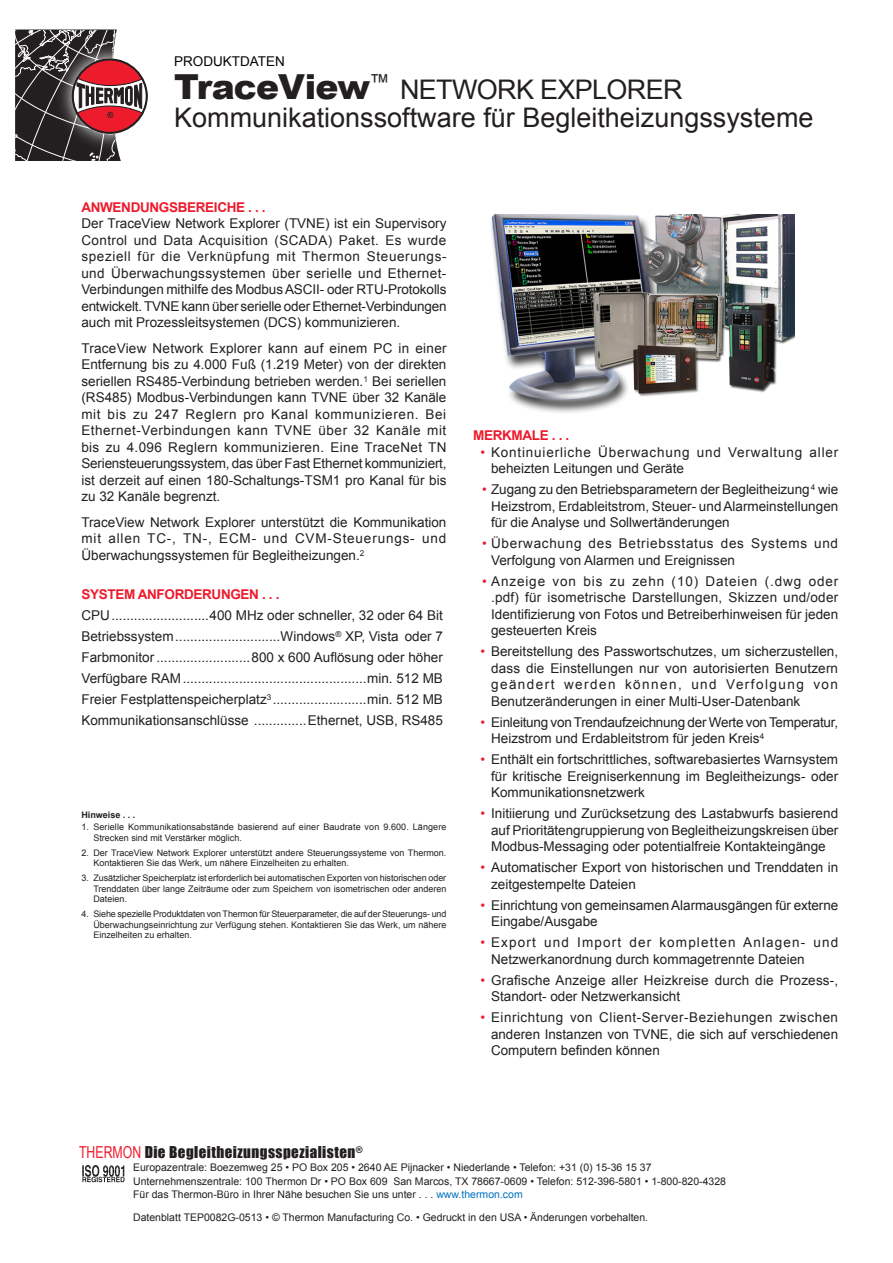
<style>
.page{position:relative;width:893px;height:1263px;background:#fff}
.page>*{position:absolute;margin:0;border:0;box-sizing:border-box;transform-origin:0 0}
.Header__Product_Cate{font:27px "Arial";color:#231f20}
.Header__Product_Name{font:27px "Arial";letter-spacing:-.025em;color:#231f20}
.Address__Phone__Form{font:15px "Impact";letter-spacing:.03em;color:#231f20}
.Body_Text{font:13.5px/16.5px "Arial";color:#231f20;text-align:justify}
.Body_Text-2{font:13.5px/16.5px "Arial";letter-spacing:.055em;color:#231f20}
.Body_Text-3{font:13.5px/16.5px "Arial";letter-spacing:.06em;color:#231f20}
.Body_Head{font:700 13.5px "Arial";letter-spacing:-.025em;color:#ee1b2d}
.Header__Product_Spec{font:13.5px "Arial";color:#040503}
.Address__Phone__Form-2{font:10.5px/13.5px "Arial";color:#231f20}
.Notes_Body{font:9px/10.5px "Arial";color:#231f20}
.Notes_Head{font:700 9px "Arial";color:#231f20}
.s1{font-weight:900;font-size:34.5px}
.s2{color:#ee1b2d}
.s3{font-family:"Arial Narrow";font-size:16.5px;color:#ee1b2d}
.s4{color:#0072bc}
</style>
<div class="page">
<svg style="left:15px;top:29px;width:133px;height:132px"></svg>
<div style="left:72px;top:58px;width:76px;height:76px;border:2px solid #231f20;border-radius:50%"></div>
<img style="left:491px;top:214px;width:303px;height:199px">
<svg style="left:82px;top:1165px;width:43px;height:17px"></svg>
<p class="Header__Product_Spec" style="left:174px;top:52px;width:112px">PRODUKTDATEN</p>
<p class="Header__Product_Name" style="left:174px;top:72px;width:510px"><span class="s1">TraceView</span><sup>™</sup> NETWORK EXPLORER</p>
<p class="Header__Product_Cate" style="left:174px;top:100px;width:641px">Kommunikationssoftware für Begleitheizungssysteme</p>
<p class="Body_Head" style="left:81px;top:198px;width:186px">ANWENDUNGSBEREICHE . . .</p>
<p class="Body_Text" style="left:81px;top:215px;width:367px">Der TraceView Network Explorer (TVNE) ist ein Supervisory Control und Data Acquisition (SCADA) Paket. Es wurde speziell für die Verknüpfung mit Thermon Steuerungs&shy;und Überwachungssystemen über serielle und Ethernet-Verbindungen mithilfe des Modbus ASCII- oder RTU-Protokolls entwickelt. TVNE kann über serielle oder Ethernet-Verbindungen auch mit Prozessleitsystemen (DCS) kommunizieren.</p>
<p class="Body_Text" style="left:81px;top:340px;width:367px">TraceView Network Explorer kann auf einem PC in einer Entfernung bis zu 4.000 Fuß (1.219 Meter) von der direkten seriellen RS485-Verbindung betrieben werden.<sup>1</sup> Bei seriellen (RS485) Modbus-Verbindungen kann TVNE über 32 Kanäle mit bis zu 247 Reglern pro Kanal kommunizieren. Bei Ethernet-Verbindungen kann TVNE über 32 Kanäle mit bis zu 4.096 Reglern kommunizieren. Eine TraceNet TN Seriensteuerungssystem, das über Fast Ethernet kommuniziert, ist derzeit auf einen 180-Schaltungs-TSM1 pro Kanal für bis zu 32 Kanäle begrenzt.</p>
<p class="Body_Text" style="left:81px;top:514px;width:366px">TraceView Network Explorer unterstützt die Kommunikation mit allen TC-, TN-, ECM- und CVM-Steuerungs- und Überwachungssystemen für Begleitheizungen.<sup>2</sup></p>
<p class="Body_Head" style="left:81px;top:585px;width:200px">SYSTEM ANFORDERUNGEN . . .</p>
<p class="Body_Text" style="left:81px;top:607px;width:363px">CPU..........................400 MHz oder schneller, 32 oder 64 Bit</p>
<p class="Body_Text" style="left:81px;top:628px;width:363px">Betriebssystem............................Windows<sup>®</sup> XP, Vista oder 7</p>
<p class="Body_Text" style="left:81px;top:649px;width:363px">Farbmonitor .........................800 x 600 Auflösung oder höher</p>
<p class="Body_Text" style="left:81px;top:670px;width:363px">Verfügbare RAM.................................................min. 512 MB</p>
<p class="Body_Text" style="left:81px;top:691px;width:363px">Freier Festplattenspeicherplatz<sup>3</sup> .........................min. 512 MB</p>
<p class="Body_Text" style="left:81px;top:712px;width:363px">Kommunikationsanschlüsse ..............Ethernet, USB, RS485</p>
<p class="Notes_Head" style="left:81px;top:808px;width:56px">Hinweise . . .</p>
<p class="Notes_Body" style="left:93px;top:822px;width:355px;text-indent:-12px">1. Serielle Kommunikationsabstände basierend auf einer Baudrate von 9.600. Längere<br>Strecken sind mit Verstärker möglich.</p>
<p class="Notes_Body" style="left:93px;top:847px;width:355px;text-indent:-12px">2. Der TraceView Network Explorer unterstützt andere Steuerungssysteme von Thermon.<br>Kontaktieren Sie das Werk, um nähere Einzelheiten zu erhalten.</p>
<p class="Notes_Body" style="left:93px;top:873px;width:355px;text-align:justify;text-indent:-12px">3. Zusätzlicher Speicherplatz ist erforderlich bei automatischen Exporten von historischen oder Trenddaten über lange Zeiträume oder zum Speichern von isometrischen oder anderen Dateien.</p>
<p class="Notes_Body" style="left:93px;top:909px;width:355px;text-align:justify;text-indent:-12px">4. Siehe spezielle Produktdaten von Thermon für Steuerparameter, die auf der Steuerungs- und Überwachungseinrichtung zur Verfügung stehen. Kontaktieren Sie das Werk, um nähere Einzelheiten zu erhalten.</p>
<p class="Body_Head" style="left:473px;top:427px;width:98px">MERKMALE . . .</p>
<p class="Body_Text-3" style="left:491px;top:444px;width:349px;text-indent:-10px"><span class="s2">•</span> Kontinuierliche Überwachung und Verwaltung aller beheizten Leitungen und Geräte</p>
<p class="Body_Text" style="left:491px;top:482px;width:349px;text-indent:-9px"><span class="s2">•</span> Zugang zu den Betriebsparametern der Begleitheizung <sup>4</sup> wie Heizstrom, Erdableitstrom, Steuer- und Alarmeinstellungen für die Analyse und Sollwertänderungen</p>
<p class="Body_Text-2" style="left:491px;top:536px;width:348px;text-indent:-9px"><span class="s2">•</span> Überwachung des Betriebsstatus des Systems und<br>Verfolgung von Alarmen und Ereignissen</p>
<p class="Body_Text" style="left:491px;top:573px;width:349px;text-indent:-9px"><span class="s2">•</span> Anzeige von bis zu zehn (10) Dateien (.dwg oder .pdf) für isometrische Darstellungen, Skizzen und/oder Identifizierung von Fotos und Betreiberhinweisen für jeden gesteuerten Kreis</p>
<p class="Body_Text" style="left:491px;top:644px;width:349px;text-indent:-10px"><span class="s2">•</span> Bereitstellung des Passwortschutzes, um sicherzustellen, dass die Einstellungen nur von autorisierten Benutzern geändert werden können, und Verfolgung von Benutzeränderungen in einer Multi-User-Datenbank</p>
<p class="Body_Text" style="left:491px;top:714px;width:348px;text-indent:-10px"><span class="s2">•</span> Einleitung von Trendaufzeichnung der Werte von Temperatur,<br>Heizstrom und Erdableitstrom für jeden Kreis<sup>4</sup></p>
<p class="Body_Text" style="left:491px;top:752px;width:349px;text-indent:-10px"><span class="s2">•</span> Enthält ein fortschrittliches, softwarebasiertes Warnsystem für kritische Ereigniserkennung im Begleitheizungs- oder Kommunikationsnetzwerk</p>
<p class="Body_Text" style="left:491px;top:806px;width:349px;text-indent:-10px"><span class="s2">•</span> Initiierung und Zurücksetzung des Lastabwurfs basierend auf Prioritätengruppierung von Begleitheizungskreisen über Modbus-Messaging oder potentialfreie Kontakteingänge</p>
<p class="Body_Text" style="left:491px;top:860px;width:349px;text-indent:-10px"><span class="s2">•</span> Automatischer Export von historischen und Trenddaten in zeitgestempelte Dateien</p>
<p class="Body_Text" style="left:491px;top:897px;width:349px;text-indent:-10px"><span class="s2">•</span> Einrichtung von gemeinsamen Alarmausgängen für externe<br>Eingabe/Ausgabe</p>
<p class="Body_Text" style="left:491px;top:935px;width:349px;text-indent:-10px"><span class="s2">•</span> Export und Import der kompletten Anlagen- und<br>Netzwerkanordnung durch kommagetrennte Dateien</p>
<p class="Body_Text" style="left:491px;top:972px;width:349px;text-indent:-10px"><span class="s2">•</span> Grafische Anzeige aller Heizkreise durch die Prozess-,<br>Standort- oder Netzwerkansicht</p>
<p class="Body_Text" style="left:491px;top:1010px;width:349px;text-indent:-10px"><span class="s2">•</span> Einrichtung von Client-Server-Beziehungen zwischen anderen Instanzen von TVNE, die sich auf verschiedenen Computern befinden können</p>
<p class="Address__Phone__Form" style="left:79px;top:1140px;width:285px"><span class="s3">THERMON</span> Die Begleitheizungsspezialisten<sup>®</sup></p>
<p class="Address__Phone__Form-2" style="left:133px;top:1161px;width:594px">Europazentrale: Boezemweg 25 • PO Box 205 • 2640 AE Pijnacker • Niederlande • Telefon: +31 (0) 15-36 15 37<br>Unternehmenszentrale: 100 Thermon Dr • PO Box 609 San Marcos, TX 78667-0609 • Telefon: 512-396-5801 • 1-800-820-4328<br>Für das Thermon-Büro in Ihrer Nähe besuchen Sie uns unter . . . <span class="s4">www.thermon.com</span></p>
<p class="Address__Phone__Form-2" style="left:133px;top:1210px;width:517px">Datenblatt TEP0082G-0513 • © Thermon Manufacturing Co. • Gedruckt in den USA • Änderungen vorbehalten.</p>
</div>
